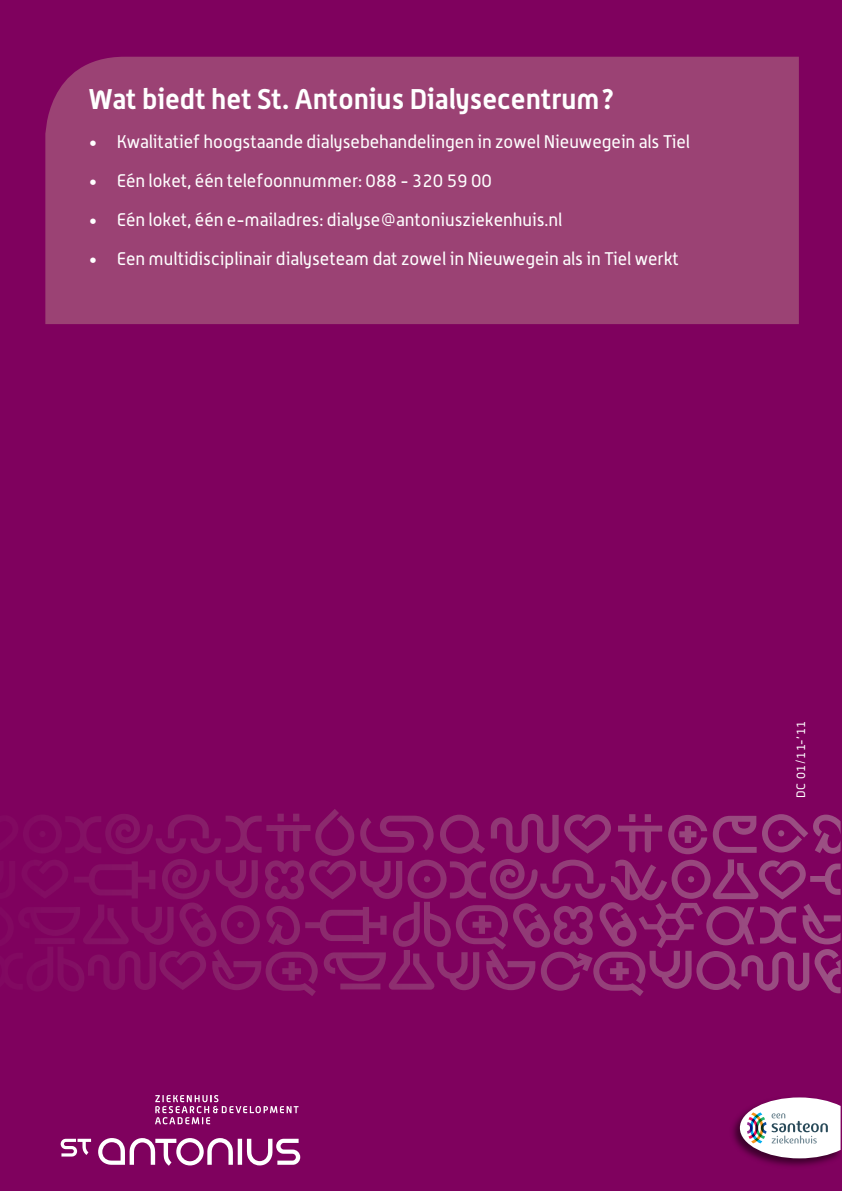
<style>
.page{position:relative;width:842px;height:1191px;background:#7f015e}
.page>*{position:absolute;margin:0;border:0;box-sizing:border-box;transform-origin:0 0}
.t1{font:700 28px "Alwyn";letter-spacing:.005em;color:#fff}
.t2{font:18px "Alwyn";color:#fff}
.t3{font:12px "Alwyn";letter-spacing:.05em;color:#fff}
</style>
<div class="page">
<svg style="left:34px;top:809px;width:806px;height:187px"></svg>
<img style="left:733px;top:1117px;width:102px;height:49px">
<svg style="left:740px;top:1097px;width:100px;height:61px;background:#d2c3d0"></svg>
<div style="left:45px;top:57px;width:754px;height:267px;background:#9b4274"></div>
<hr style="left:238px;top:1138px;width:4px;height:26px;background:#fff">
<svg style="left:247px;top:1138px;width:53px;height:27px"></svg>
<svg style="left:98px;top:1138px;width:135px;height:27px"></svg>
<svg style="left:61px;top:1138px;width:30px;height:18px"></svg>
<svg style="left:155px;top:1095px;width:144px;height:29px"></svg>
<h1 class="t1" style="left:88px;top:81px;width:528px">Wat biedt het St. Antonius Dialysecentrum?</h1>
<p class="t2" style="left:88px;top:131px;width:603px">• Kwalitatief hoogstaande dialysebehandelingen in zowel Nieuwegein als Tiel</p>
<p class="t2" style="left:88px;top:170px;width:405px">• Eén loket, één telefoonnummer: 088 - 320 59 00</p>
<p class="t2" style="left:88px;top:209px;width:475px">• Eén loket, één e-mailadres: dialyse@antoniusziekenhuis.nl</p>
<p class="t2" style="left:88px;top:248px;width:592px">• Een multidisciplinair dialyseteam dat zowel in Nieuwegein als in Tiel werkt</p>
<p class="t3" style="left:794px;top:798px;width:79px;rotate:-90deg">DC 01/11-’11</p>
</div>
